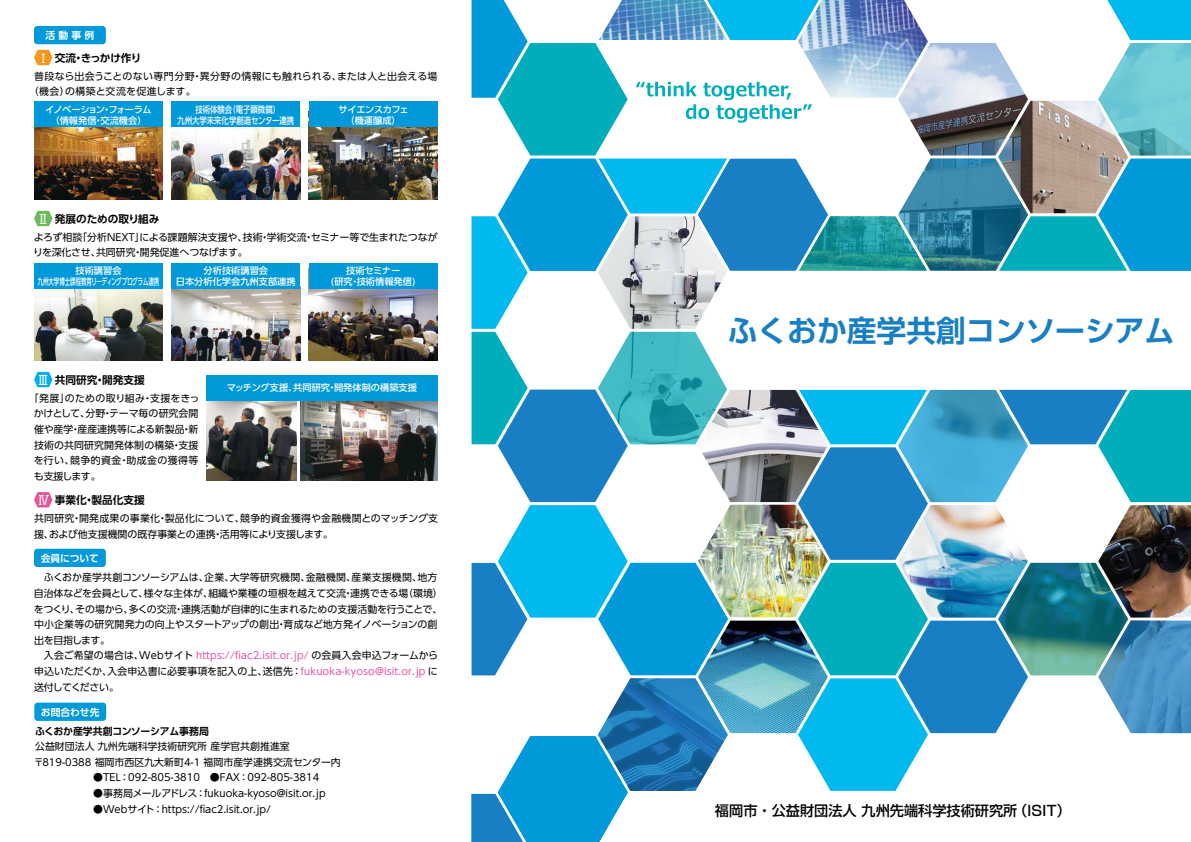
<style>
.page{position:relative;width:1191px;height:842px;background:#fff}
.page>*{position:absolute;margin:0;border:0;box-sizing:border-box;transform-origin:0 0}
.t1{font:700 29.8px "Shin Go Pro De";color:#187fc4}
.t2{font:500 14.2px "Shin Go Pro";color:#000}
.t3{font:12.7px "UD Shin Go Pro";color:#fff}
.t4{font:11.8px "UD Shin Go Pro";color:#fff}
.t5{font:700 10.6px "UD Shin Go Pro De";color:#000}
.t6{font:9.9px/15.6px "UD Shin Go Pro";color:#000}
.t7{font:9.9px "UD Shin Go Pro";letter-spacing:.015em;color:#e85298}
.t8{font:9.9px/15.6px "UD Shin Go Pro";letter-spacing:-.02em;color:#000}
.t9{font:9.9px/15.6px "UD Shin Go Pro";letter-spacing:.035em;color:#000;text-align:right}
.t10{font:9.9px "UD Shin Go Pro";letter-spacing:.025em;color:#000}
.t11{font:700 9.9px "UD Shin Go Pro De";letter-spacing:-.02em;color:#000}
.t12{font:9.9px "UD Shin Go Pro";letter-spacing:-.025em;color:#000}
.t13{font:9.9px/15.6px "UD Shin Go Pro";letter-spacing:-.035em;color:#000}
.t14{font:9.9px "UD Shin Go Pro";letter-spacing:.04em;color:#000}
.t15{font:9.9px "UD Shin Go Pro";letter-spacing:.02em;color:#000}
.t16{font:9.9px "UD Shin Go Pro";letter-spacing:-.04em;color:#000}
.t17{font:9.9px "UD Shin Go Pro";letter-spacing:.03em;color:#000}
.t18{font:9.9px/15.6px "UD Shin Go Pro";letter-spacing:.045em;color:#000}
.t19{font:700 9.8px "UD Shin Go Pro De";letter-spacing:-.005em;color:#fff}
.t20{font:500 9.2px/11.3px "UD Shin Go Pro";color:#fff;text-align:center}
.t21{font:500 9.2px/11.3px "UD Shin Go Pro";color:#fff;scale:.8 1}
.t22{font:500 9.2px "UD Shin Go Pro";letter-spacing:-.045em;color:#fff}
.t23{font:500 9.2px/11.3px "UD Shin Go Pro";letter-spacing:-.04em;color:#fff;text-align:center}
.s1{color:#000}
</style>
<div class="page">
<div style="left:34px;top:549px;width:72px;height:18px;background:#0099d9;border-radius:3px"></div>
<div style="left:34px;top:703px;width:72px;height:18px;background:#0099d9;border-radius:3px"></div>
<div style="left:34px;top:26px;width:72px;height:18px;background:#0099d9;border-radius:3px"></div>
<img style="left:34px;top:127px;width:129px;height:73px">
<img style="left:171px;top:127px;width:129px;height:73px">
<img style="left:309px;top:127px;width:128px;height:73px">
<div style="left:34px;top:102px;width:129px;height:25px;background:#0099d9"></div>
<div style="left:171px;top:102px;width:129px;height:25px;background:#0099d9"></div>
<div style="left:309px;top:102px;width:128px;height:25px;background:#0099d9"></div>
<svg style="left:34px;top:50px;width:18px;height:15px"></svg>
<img style="left:34px;top:288px;width:129px;height:73px">
<img style="left:171px;top:288px;width:129px;height:73px">
<img style="left:309px;top:288px;width:128px;height:73px">
<div style="left:34px;top:263px;width:129px;height:25px;background:#0099d9"></div>
<div style="left:171px;top:263px;width:129px;height:25px;background:#0099d9"></div>
<div style="left:309px;top:263px;width:128px;height:25px;background:#0099d9"></div>
<svg style="left:34px;top:211px;width:18px;height:15px"></svg>
<img style="left:206px;top:400px;width:90px;height:80px">
<img style="left:300px;top:400px;width:137px;height:80px">
<div style="left:206px;top:375px;width:231px;height:25px;background:#0099d9"></div>
<svg style="left:34px;top:372px;width:18px;height:15px"></svg>
<svg style="left:34px;top:492px;width:18px;height:15px"></svg>
<img style="left:471px;top:0;width:720px;height:842px">
<p class="t19" style="left:45px;top:27px;width:50px">活動事例</p>
<p class="t4" style="left:37px;top:49px;width:13px">Ⅰ</p>
<p class="t5" style="left:55px;top:49px;width:88px">交流きっかけ作り</p>
<p class="t5" style="left:73px;top:49px;width:12px">・</p>
<p class="t9" style="left:34px;top:68px;width:163px">普段なら出会うことのない専門分野の構築と交流を促進します。</p>
<p class="t6" style="left:337px;top:68px;width:102px">または人と出会える場</p>
<p class="t14" style="left:200px;top:68px;width:143px">異分野の情報にも触れられる、</p>
<p class="t6" style="left:192px;top:68px;width:11px">・</p>
<p class="t6" style="left:29px;top:83px;width:43px">（機会）</p>
<p class="t22" style="left:45px;top:102px;width:108px">イノベーションフォーラム</p>
<p class="t20" style="left:50px;top:103px;width:98px;text-align:left;text-indent:52px">・<br>（情報発信交流機会(</p>
<p class="t20" style="left:94px;top:115px;width:11px">・</p>
<p class="t21" style="left:177px;top:103px;width:148px;text-indent:18px">技術体験会<br>九州大学未来化学創造センター連携</p>
<p class="t23" style="left:339px;top:103px;width:71px">サイエンスカフェ（機運醸成(</p>
<p class="t21" style="left:228px;top:103px;width:66px">（電子顕微鏡(</p>
<p class="t3" style="left:37px;top:209px;width:14px">Ⅱ</p>
<p class="t5" style="left:55px;top:210px;width:106px">発展のための取り組み</p>
<p class="t6" style="left:34px;top:229px;width:50px">よろず相談</p>
<p class="t6" style="left:243px;top:229px;width:196px">技術学術交流セミナー等で生まれたつなが</p>
<p class="t6" style="left:77px;top:229px;width:69px">「分析NEXT」</p>
<p class="t6" style="left:139px;top:229px;width:109px">による課題解決支援や、</p>
<p class="t6" style="left:260px;top:229px;width:11px">・</p>
<p class="t6" style="left:304px;top:229px;width:11px">・</p>
<p class="t6" style="left:96px;top:244px;width:153px">共同研究開発促進へつなげます。</p>
<p class="t6" style="left:33px;top:244px;width:69px">りを深化させ、</p>
<p class="t6" style="left:133px;top:244px;width:11px">・</p>
<p class="t20" style="left:38px;top:264px;width:123px">技術講習会<br>九州大学博士課程教育リーディングプログラム連携</p>
<p class="t20" style="left:176px;top:264px;width:121px">分析技術講習会<br>日本分析化学会九州支部連携</p>
<p class="t20" style="left:331px;top:264px;width:86px">技術セミナー<br>(研究技術情報発信(</p>
<p class="t20" style="left:350px;top:276px;width:11px">・</p>
<p class="t5" style="left:55px;top:371px;width:91px">共同研究開発支援</p>
<p class="t3" style="left:37px;top:370px;width:14px">Ⅲ</p>
<p class="t5" style="left:94px;top:371px;width:12px">・</p>
<p class="t6" style="left:29px;top:390px;width:42px">「発展」</p>
<p class="t6" style="left:150px;top:390px;width:51px">支援をきっ</p>
<p class="t17" style="left:65px;top:390px;width:82px">のための取り組み</p>
<p class="t6" style="left:143px;top:390px;width:11px">・</p>
<p class="t6" style="left:85px;top:405px;width:115px">分野テーマ毎の研究会開</p>
<p class="t6" style="left:34px;top:405px;width:166px">かけとして、<br>催や産学産産連携等による新製品新</p>
<p class="t6" style="left:102px;top:405px;width:11px">・</p>
<p class="t6" style="left:34px;top:421px;width:166px;text-indent:36px">・<br>技術の共同研究開発体制の構築支援</p>
<p class="t6" style="left:182px;top:421px;width:11px">・</p>
<p class="t18" style="left:126px;top:437px;width:74px;text-indent:45px">・<br>助成金の獲得等</p>
<p class="t6" style="left:34px;top:452px;width:68px">を行い、<br>も支援します。</p>
<p class="t6" style="left:70px;top:452px;width:53px">競争的資金</p>
<p class="t6" style="left:119px;top:452px;width:11px">・</p>
<p class="t5" style="left:55px;top:491px;width:91px">事業化製品化支援</p>
<p class="t3" style="left:37px;top:490px;width:14px">Ⅳ</p>
<p class="t5" style="left:84px;top:491px;width:12px">・</p>
<p class="t22" style="left:227px;top:380px;width:72px">マッチング支援、</p>
<p class="t20" style="left:293px;top:381px;width:125px">共同研究開発体制の構築支援</p>
<p class="t20" style="left:327px;top:381px;width:11px">・</p>
<p class="t10" style="left:240px;top:510px;width:199px">競争的資金獲得や金融機関とのマッチング支</p>
<p class="t10" style="left:79px;top:510px;width:83px">開発成果の事業化</p>
<p class="t6" style="left:49px;top:510px;width:286px;text-indent:-15px">共同研究<br>および他支援機関の既存事業との連携活用等により支援します。</p>
<p class="t6" style="left:165px;top:510px;width:82px">製品化について、</p>
<p class="t6" style="left:72px;top:510px;width:11px">・</p>
<p class="t6" style="left:157px;top:510px;width:11px">・</p>
<p class="t6" style="left:34px;top:526px;width:21px">援、</p>
<p class="t6" style="left:213px;top:526px;width:11px">・</p>
<p class="t19" style="left:41px;top:550px;width:60px">会員について</p>
<p class="t12" style="left:44px;top:570px;width:166px">ふくおか産学共創コンソーシアムは、</p>
<p class="t15" style="left:230px;top:570px;width:82px">大学等研究機関、</p>
<p class="t6" style="left:306px;top:569px;width:52px">金融機関、</p>
<p class="t6" style="left:351px;top:569px;width:72px">産業支援機関、</p>
<p class="t6" style="left:204px;top:569px;width:32px">企業、</p>
<p class="t6" style="left:417px;top:569px;width:22px">地方</p>
<p class="t6" style="left:144px;top:585px;width:71px">様々な主体が、</p>
<p class="t8" style="left:129px;top:585px;width:315px;text-indent:-95px">自治体などを会員として、<br>多くの交流連携活動が自律的に生まれるための支援活動を行うことで、</p>
<p class="t6" style="left:403px;top:585px;width:41px">（環境(</p>
<p class="t6" style="left:208px;top:585px;width:201px">組織や業種の垣根を越えて交流連携できる場</p>
<p class="t6" style="left:343px;top:585px;width:11px">・</p>
<p class="t6" style="left:34px;top:601px;width:101px">をつくりその場から、</p>
<p class="t6" style="left:34px;top:601px;width:405px;text-indent:36px">、<br>中小企業等の研究開発力の向上やスタートアップの創出育成など地方発イノベーションの創</p>
<p class="t6" style="left:174px;top:601px;width:11px">・</p>
<p class="t6" style="left:276px;top:616px;width:11px">・</p>
<p class="t16" style="left:34px;top:632px;width:78px">出を目指します。</p>
<p class="t6" style="left:44px;top:647px;width:101px">入会ご希望の場合は、</p>
<p class="t7" style="left:139px;top:647px;width:300px"><span class="s1">Webサイト</span> https://fiac2.isit.or.jp/ <span class="s1">の会員入会申込フォームから</span></p>
<p class="t13" style="left:34px;top:663px;width:86px">申込いただくか、送付してください。</p>
<p class="t11" style="left:35px;top:723px;width:175px">ふくおか産学共創コンソーシアム事務局</p>
<p class="t6" style="left:34px;top:738px;width:308px">公益財団法人九州先端科学技術研究所産学官共創推進室〒819-0388 福岡市西区九大新町4-1 福岡市産学連携交流センター内</p>
<p class="t6" style="left:93px;top:769px;width:227px">●TEL：092-805-3810　●FAX：092-805-3814</p>
<p class="t6" style="left:93px;top:785px;width:234px;text-align:center">●事務局メールアドレス：fukuoka-kyoso@isit.or.jp：https://fiac2.isit.or.jp/</p>
<p class="t6" style="left:107px;top:663px;width:162px">入会申込書に必要事項を記入の上、</p>
<p class="t7" style="left:263px;top:663px;width:176px"><span class="s1">送信先：</span>fukuoka-kyoso@isit.or.jp <span class="s1">に</span></p>
<p class="t19" style="left:41px;top:704px;width:60px">お問合わせ先</p>
<p class="t6" style="left:93px;top:801px;width:63px">●Webサイト</p>
<h1 class="t1" style="left:728px;top:306px;width:448px">ふくおか産学共創コンソーシアム</h1>
<h2 class="t2" style="left:715px;top:799px;width:304px">福岡市・公益財団法人九州先端科学技術研究所</h2>
<h2 class="t2" style="left:1013px;top:799px;width:59px">（ISIT(</h2>
</div>
